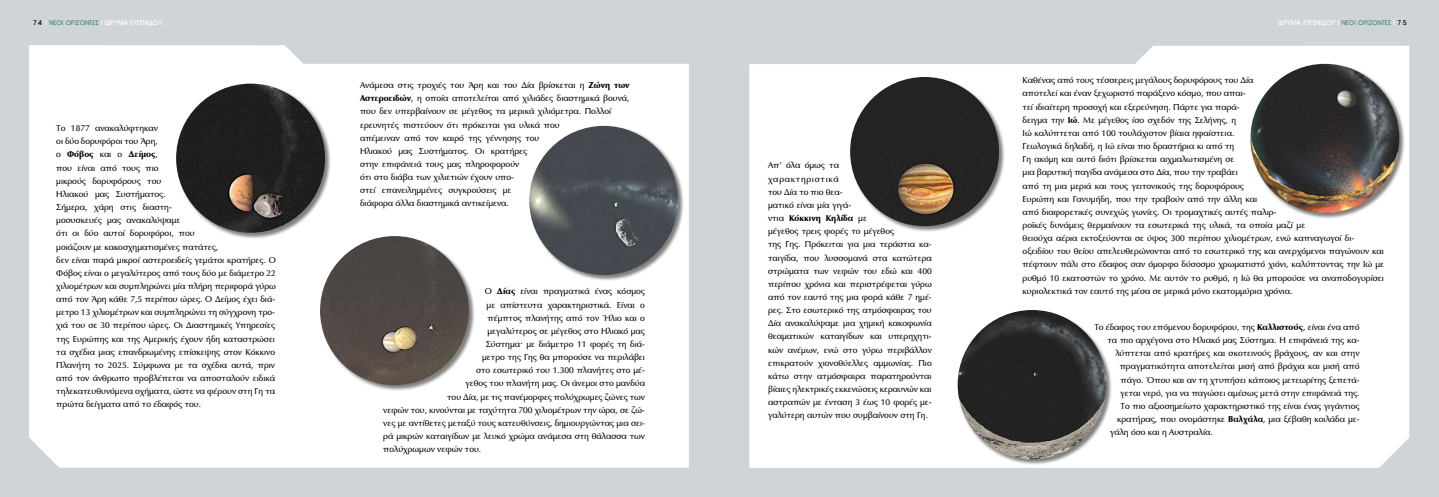
<style>
.page{position:relative;width:1439px;height:497px;background:#fff}
.page>*{position:absolute;margin:0;border:0;box-sizing:border-box;transform-origin:0 0}
.t1{font:8.75px/13.1px "UB Optima";color:#000}
.t2{font:8.75px "UB Optima Bold";color:#000}
.t3{font:7px "UB Front Bold";color:#fff}
.s1{color:#000}
.s2{color:#508a82}
.s3{font-family:"UB Optima"}
.s4{font-family:"UB Optima Bold"}
</style>
<div class="page">
<div style="left:0;top:0;width:719px;height:496px;background:#cfd4d8"></div>
<div style="left:29px;top:45px;width:660px;height:422px;background:#fff"></div>
<div style="left:719px;top:0;width:720px;height:496px;background:#cfd4d8"></div>
<div style="left:749px;top:46px;width:660px;height:421px;background:#fff"></div>
<div style="left:320px;top:235px;width:159px;height:159px;background:#000;opacity:.5"></div>
<img style="left:320px;top:236px;width:149px;height:148px;border-radius:74px">
<div style="left:176px;top:83px;width:159px;height:159px;background:#000;opacity:.5"></div>
<img style="left:176px;top:84px;width:149px;height:148px;border-radius:74px">
<div style="left:529px;top:125px;width:159px;height:159px;background:#000;opacity:.5"></div>
<img style="left:529px;top:126px;width:149px;height:148px;border-radius:74px">
<div style="left:850px;top:76px;width:159px;height:160px;background:#000;opacity:.5"></div>
<img style="left:850px;top:77px;width:149px;height:149px;border-radius:74px">
<div style="left:1250px;top:63px;width:159px;height:159px;background:#000;opacity:.5"></div>
<img style="left:1250px;top:64px;width:149px;height:149px;border-radius:74px">
<div style="left:957px;top:309px;width:159px;height:159px;background:#000;opacity:.5"></div>
<img style="left:957px;top:309px;width:149px;height:149px;border-radius:74px">
<p class="t3" style="left:32px;top:19px;width:131px"><span class="s1">74</span> Ι <span class="s2">ΝΕΟΙ ΟΡΙΖΟΝΤΕΣ</span> Ι ΙΔΡΥΜΑ ΕΥΓΕΝΙΔΟΥ</p>
<p class="t3" style="left:1277px;top:19px;width:131px">ΙΔΡΥΜΑ ΕΥΓΕΝΙΔΟΥ Ι <span class="s2">ΝΕΟΙ ΟΡΙΖΟΝΤΕΣ</span> Ι <span class="s1">75</span></p>
<p class="t1" style="left:56px;top:122px;width:103px">Το 1877 ανακαλύφτηκαν οι δύο δορυφόροι του Άρη,</p>
<p class="t2" style="left:56px;top:149px;width:103px"><span class="s3">ο</span> Φόβος <span class="s3">και ο</span> Δείμος<span class="s3">,</span></p>
<p class="t1" style="left:56px;top:161px;width:221px">που είναι από τους πιο<br>μικρούς δορυφόρους του<br>Ηλιακού μας Συστήματος.<br>Σήμερα, χάρη στις διαστη-<br>μοσυσκευές μας ανακαλύψαμε<br>ότι οι δύο αυτοί δορυφόροι, που<br>μοιάζουν με κακοσχηματισμένες πατάτες,<br>δεν είναι παρά μικροί αστεροειδείς γεμάτοι κρατήρες. Ο Φόβος είναι ο μεγαλύτερος από τους δύο με διάμετρο 22 χιλιομέτρων και συμπληρώνει μία πλήρη περιφορά γύρω από τον Άρη κάθε 7,5 περίπου ώρες. Ο Δείμος έχει διά&shy;μετρο 13 χιλιομέτρων και συμπληρώνει τη σύγχρονη τρο&shy;χιά του σε 30 περίπου ώρες. Οι Διαστημικές Υπηρεσίες της Ευρώπης και της Αμερικής έχουν ήδη καταστρώσει τα σχέδια μιας επανδρωμένης επίσκεψης στον Κόκκινο Πλανήτη το 2025. Σύμφωνα με τα σχέδια αυτά, πριν από τον άνθρωπο προβλέπεται να αποσταλούν ειδικά τηλεκατευθυνόμενα οχήματα, ώστε να φέρουν στη Γη τα πρώτα δείγματα από το έδαφός του.</p>
<p class="t1" style="left:360px;top:79px;width:271px">Ανάμεσα στις τροχιές του Άρη και του Δία βρίσκεται η <span class="s4">Ζώνη των Αστεροειδών</span>, η οποία αποτελείται από χιλιάδες διαστημικά βουνά, που δεν υπερβαίνουν σε μέγεθος τα μερικά χιλιόμετρα. Πολλοί ερευνητές πιστεύουν ότι πρόκειται για υλικά που<br>απέμειναν από τον καιρό της γέννησης του<br>Ηλιακού μας Συστήματος. Οι κρατήρες<br>στην επιφάνειά τους μας πληροφορούν<br>ότι στο διάβα των χιλιετιών έχουν υπο-<br>στεί επανειλημμένες συγκρούσεις με<br>διάφορα άλλα διαστημικά αντικείμενα.</p>
<p class="t1" style="left:485px;top:285px;width:162px">Ο <span class="s4">Δίας</span> είναι πραγματικά ένας κόσμος</p>
<p class="t1" style="left:486px;top:298px;width:160px">με απίστευτα χαρακτηριστικά. Είναι ο</p>
<p class="t1" style="left:487px;top:311px;width:159px">πέμπτος πλανήτης από τον Ήλιο και ο</p>
<p class="t1" style="left:487px;top:324px;width:159px">μεγαλύτερος σε μέγεθος στο Ηλιακό μας</p>
<p class="t1" style="left:486px;top:337px;width:161px">Σύστημα^ με διάμετρο 11 φορές τη διά-</p>
<p class="t1" style="left:482px;top:350px;width:164px">μετρο της Γης θα μπορούσε να περιλάβει</p>
<p class="t1" style="left:476px;top:363px;width:170px">στο εσωτερικό του 1.300 πλανήτες στο μέ-</p>
<p class="t1" style="left:465px;top:376px;width:181px">γεθος του πλανήτη μας. Οι άνεμοι στο μανδύα</p>
<p class="t1" style="left:447px;top:390px;width:199px">του Δία, με τις πανέμορφες πολύχρωμες ζώνες των</p>
<p class="t1" style="left:383px;top:403px;width:263px">νεφών του, κινούνται με ταχύτητα 700 χιλιομέτρων την ώρα, σε ζώ-</p>
<p class="t1" style="left:383px;top:416px;width:263px">νες με αντίθετες μεταξύ τους κατευθύνσεις, δημιουργώντας μια σει-</p>
<p class="t1" style="left:383px;top:429px;width:263px">ρά μικρών καταιγίδων με λευκό χρώμα ανάμεσα στη θάλασσα των</p>
<p class="t1" style="left:383px;top:442px;width:99px">πολύχρωμων νεφών του.</p>
<p class="t1" style="left:768px;top:159px;width:85px">Απ’ όλα όμως τα χαρακτηριστικά του Δία το πιο θεα&shy;ματικό είναι μία γιγά-</p>
<p class="t2" style="left:768px;top:213px;width:100px"><span class="s3">ντια</span> Κόκκινη Κηλίδα <span class="s3">με</span></p>
<p class="t1" style="left:768px;top:225px;width:165px">μέγεθος τρεις φορές το μέγεθος<br>της Γης. Πρόκειται για μια τεράστια κα&shy;ταιγίδα, που λυσσομανά στα κατώτερα στρώματα των νεφών του εδώ και 400 περίπου χρόνια και περιστρέφεται γύρω από τον εαυτό της μια φορά κάθε 7 ημέ&shy;ρες. Στο εσωτερικό της ατμόσφαιρας του Δία ανακαλύψαμε μια χημική κακοφωνία θεαματικών καταιγίδων και υπερηχητι&shy;κών ανέμων, ενώ στο γύρω περιβάλλον επικρατούν χιονοθύελλες αμμωνίας. Πιο κάτω στην ατμόσφαιρα παρατηρούνται βίαιες ηλεκτρικές εκκενώσεις κεραυνών και αστραπών με ένταση 3 έως 10 φορές με&shy;γαλύτερη αυτών που συμβαίνουν στη Γη.</p>
<p class="t1" style="left:1022px;top:74px;width:363px">Καθένας από τους τέσσερεις μεγάλους δορυφόρους του Δία<br>αποτελεί και έναν ξεχωριστό παράξενο κόσμο, που απαι-<br>τεί ιδιαίτερη προσοχή και εξερεύνηση. Πάρτε για παρά-<br>δειγμα την <span class="s4">Ιώ</span>. Με μέγεθος ίσο σχεδόν της Σελήνης, η<br>Ιώ καλύπτεται από 100 τουλάχιστον βίαια ηφαίστεια.<br>Γεωλογικά δηλαδή, η Ιώ είναι πιο δραστήρια κι από τη<br>Γη ακόμη και αυτό διότι βρίσκεται αιχμαλωτισμένη σε<br>μια βαρυτική παγίδα ανάμεσα στο Δία, που την τραβάει<br>από τη μια μεριά και τους γειτονικούς της δορυφόρους<br>Ευρώπη και Γανυμήδη, που την τραβούν από την άλλη και<br>από διαφορετικές συνεχώς γωνίες. Οι τρομαχτικές αυτές παλιρ-<br>ροϊκές δυνάμεις θερμαίνουν τα εσωτερικά της υλικά, τα οποία μαζί με<br>θειούχα αέρια εκτοξεύονται σε ύψος 300 περίπου χιλιομέτρων, ενώ καπναγωγοί δι&shy;οξειδίου του θείου απελευθερώνονται από το εσωτερικό της και ανερχόμενοι παγώνουν και πέφτουν πάλι στο έδαφος σαν όμορφο δύσοσμο χρωματιστό χιόνι, καλύπτοντας την Ιώ με ρυθμό 10 εκατοστών το χρόνο. Με αυτόν το ρυθμό, η Ιώ θα μπορούσε να αναποδογυρίσει κυριολεκτικά τον εαυτό της μέσα σε μερικά μόνο εκατομμύρια χρόνια.</p>
<p class="t1" style="left:1094px;top:320px;width:267px">Το έδαφος του επόμενου δορυφόρου, της <span class="s4">Καλλιστούς</span>, είναι ένα από</p>
<p class="t1" style="left:1107px;top:333px;width:254px">τα πιο αρχέγονα στο Ηλιακό μας Σύστημα. Η επιφάνειά της κα-</p>
<p class="t1" style="left:1115px;top:346px;width:246px">λύπτεται από κρατήρες και σκοτεινούς βράχους, αν και στην</p>
<p class="t1" style="left:1119px;top:360px;width:241px">πραγματικότητα αποτελείται μισή από βράχια και μισή από</p>
<p class="t1" style="left:1120px;top:373px;width:240px">πάγο. Όπου και αν τη χτυπήσει κάποιος μετεωρίτης ξεπετά-</p>
<p class="t1" style="left:1120px;top:386px;width:240px">γεται νερό, για να παγώσει αμέσως μετά στην επιφάνειά της.</p>
<p class="t1" style="left:1120px;top:399px;width:240px">Το πιο αξιοσημείωτο χαρακτηριστικό της είναι ένας γιγάντιος</p>
<p class="t1" style="left:1117px;top:412px;width:244px">κρατήρας, που ονομάστηκε <span class="s4">Βαλχάλα</span>, μια ξέβαθη κοιλάδα με-</p>
<p class="t1" style="left:1110px;top:425px;width:104px">γάλη όσο και η Αυστραλία.</p>
</div>
